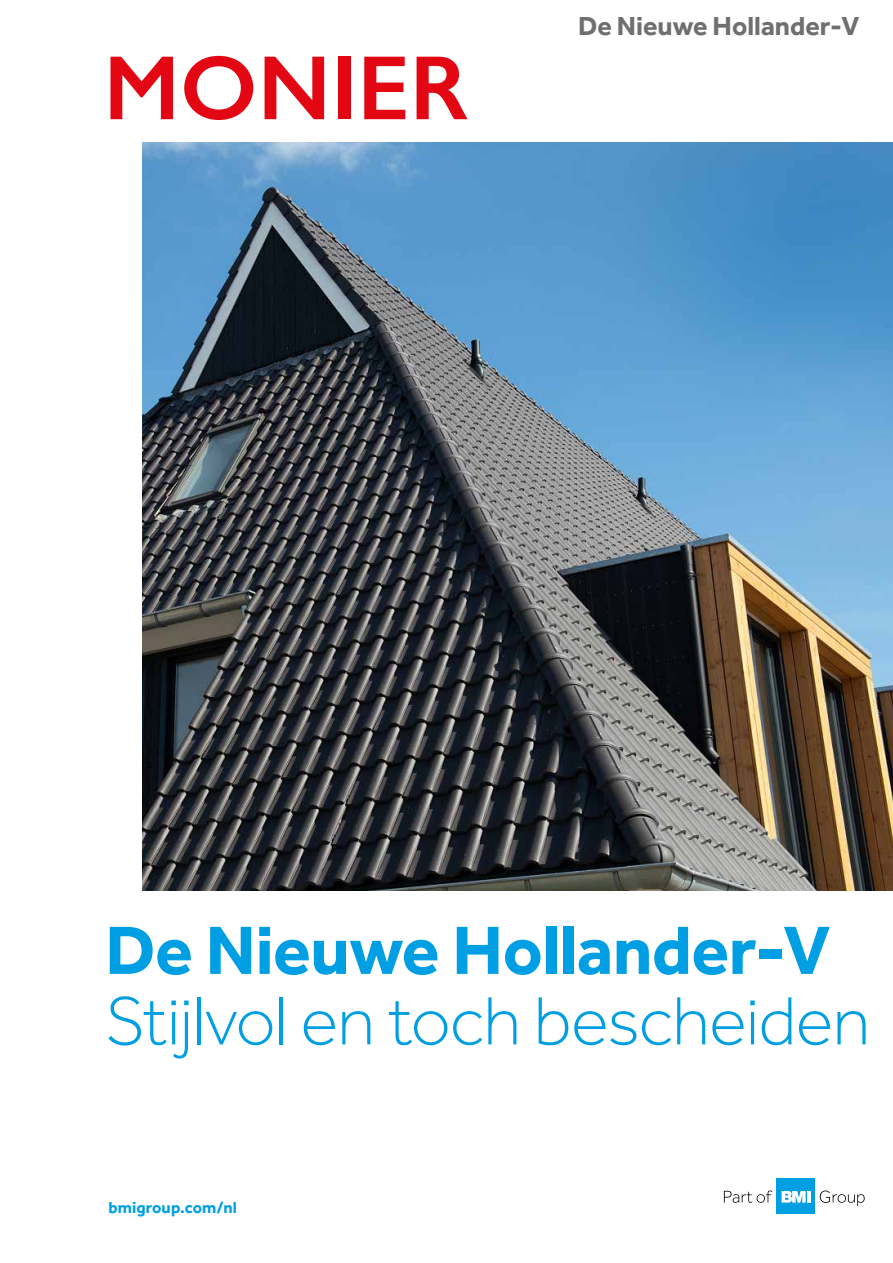
<style>
.page{position:relative;width:893px;height:1263px;background:#fff}
.page>*{position:absolute;margin:0;border:0;box-sizing:border-box;transform-origin:0 0}
.t1{font:300 70.5px "Effra";letter-spacing:-.01em;color:#009fe3}
.t2{font:700 70.5px "Effra";letter-spacing:-.005em;color:#009fe3}
.t3{font:700 27px "Effra";color:#706f6f}
.t4{font:700 16.5px "Effra";letter-spacing:.005em;color:#009fe3}
</style>
<div class="page">
<img style="left:143px;top:143px;width:750px;height:748px">
<svg style="left:110px;top:57px;width:63px;height:62px"></svg>
<svg style="left:184px;top:56px;width:69px;height:64px"></svg>
<svg style="left:265px;top:57px;width:59px;height:62px"></svg>
<div style="left:338px;top:57px;width:12px;height:62px;background:#e30613"></div>
<svg style="left:364px;top:57px;width:41px;height:62px"></svg>
<svg style="left:417px;top:57px;width:51px;height:62px"></svg>
<div style="left:777px;top:1178px;width:38px;height:35px;background:#009fe3"></div>
<svg style="left:782px;top:1191px;width:28px;height:11px"></svg>
<svg style="left:724px;top:1190px;width:48px;height:13px"></svg>
<svg style="left:820px;top:1190px;width:45px;height:16px"></svg>
<p class="t3" style="left:578px;top:9px;width:283px">De Nieuwe Hollander-V</p>
<p class="t2" style="left:105px;top:907px;width:727px">De Nieuwe Hollander-V</p>
<p class="t1" style="left:105px;top:979px;width:766px">Stijlvol en toch bescheiden</p>
<p class="t4" style="left:108px;top:1198px;width:130px">bmigroup.com/nl</p>
</div>
